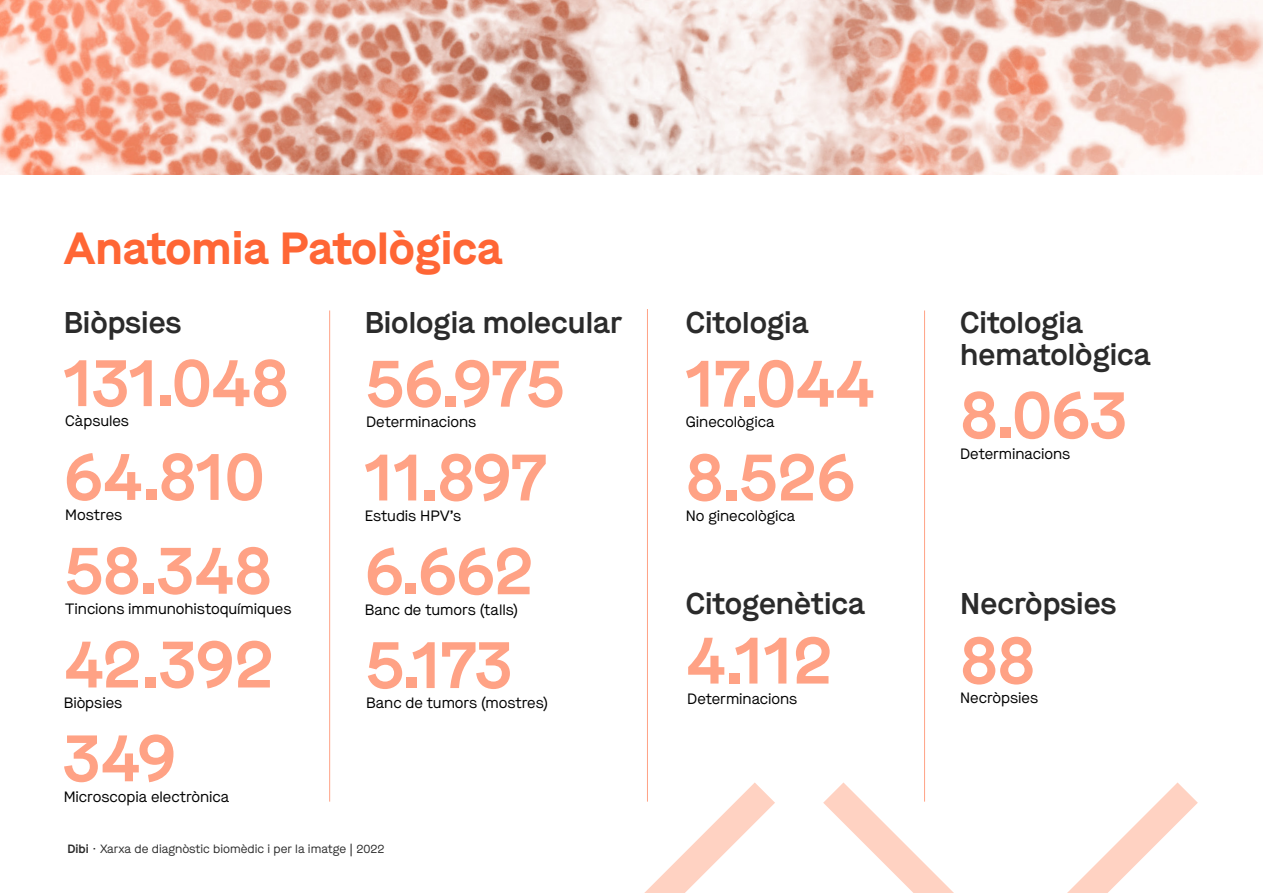
<style>
.page{position:relative;width:1263px;height:893px;background:#fff}
.page>*{position:absolute;margin:0;border:0;box-sizing:border-box;transform-origin:0 0}
.Tìtol_1{font:600 67.5px "Maison";letter-spacing:-.01em;color:#ffa285}
.Títol_2{font:700 45px "Maison";color:#ff6635}
.Títol_2-2{font:600 30px/31.5px "Maison";color:#2b2b2b}
.Paragraf{font:15px "Maison";letter-spacing:-.005em;color:#000}
.t1{font:12px "Maison";color:#2b2b2b}
.s1{font-weight:600}
</style>
<div class="page">
<hr style="left:329px;top:310px;width:1px;height:492px;background:#ffa285">
<hr style="left:647px;top:309px;width:1px;height:493px;background:#ffa285">
<hr style="left:924px;top:310px;width:1px;height:492px;background:#ffa285">
<img style="left:0;top:0;width:1263px;height:174px">
<svg style="left:823px;top:782px;width:131px;height:111px"></svg>
<svg style="left:644px;top:782px;width:131px;height:111px"></svg>
<svg style="left:1067px;top:782px;width:131px;height:111px"></svg>
<p class="Títol_2" style="left:64px;top:215px;width:440px">Anatomia Patològica</p>
<p class="Títol_2-2" style="left:64px;top:306px;width:119px">Biòpsies</p>
<p class="Tìtol_1" style="left:64px;top:334px;width:227px">131.048</p>
<p class="Paragraf" style="left:65px;top:411px;width:65px">Càpsules</p>
<p class="Tìtol_1" style="left:64px;top:428px;width:202px">64.810</p>
<p class="Paragraf" style="left:65px;top:505px;width:58px">Mostres</p>
<p class="Tìtol_1" style="left:64px;top:522px;width:210px">58.348</p>
<p class="Paragraf" style="left:65px;top:599px;width:228px">Tincions immunohistoquímiques</p>
<p class="Tìtol_1" style="left:64px;top:616px;width:212px">42.392</p>
<p class="Paragraf" style="left:64px;top:692px;width:60px">Biòpsies</p>
<p class="Títol_2-2" style="left:365px;top:306px;width:259px">Biologia molecular</p>
<p class="Tìtol_1" style="left:365px;top:335px;width:202px">56.975</p>
<p class="Paragraf" style="left:366px;top:412px;width:112px">Determinacions</p>
<p class="Tìtol_1" style="left:365px;top:429px;width:183px">11.897</p>
<p class="Paragraf" style="left:365px;top:505px;width:98px">Estudis HPV’s</p>
<p class="Tìtol_1" style="left:365px;top:522px;width:170px">6.662</p>
<p class="Paragraf" style="left:365px;top:599px;width:155px">Banc de tumors (talls)</p>
<p class="Tìtol_1" style="left:365px;top:616px;width:150px">5.173</p>
<p class="Paragraf" style="left:366px;top:693px;width:183px">Banc de tumors (mostres)</p>
<p class="Tìtol_1" style="left:64px;top:709px;width:114px">349</p>
<p class="Paragraf" style="left:64px;top:786px;width:167px">Microscopia electrònica</p>
<p class="t1" style="left:68px;top:841px;width:318px"><span class="s1">Dibi</span> · Xarxa de diagnòstic biomèdic i per la imatge | 2022</p>
<p class="Títol_2-2" style="left:686px;top:306px;width:124px">Citologia</p>
<p class="Tìtol_1" style="left:686px;top:335px;width:191px">17.044</p>
<p class="Paragraf" style="left:686px;top:412px;width:90px">Ginecològica</p>
<p class="Tìtol_1" style="left:686px;top:429px;width:171px">8.526</p>
<p class="Paragraf" style="left:686px;top:505px;width:111px">No ginecològica</p>
<p class="Títol_2-2" style="left:686px;top:587px;width:181px">Citogenètica</p>
<p class="Tìtol_1" style="left:686px;top:612px;width:148px">4.112</p>
<p class="Paragraf" style="left:687px;top:688px;width:112px">Determinacions</p>
<p class="Títol_2-2" style="left:960px;top:306px;width:192px">Citologia hematològica</p>
<p class="Tìtol_1" style="left:960px;top:366px;width:169px">8.063</p>
<p class="Paragraf" style="left:960px;top:443px;width:112px">Determinacions</p>
<p class="Títol_2-2" style="left:960px;top:587px;width:158px">Necròpsies</p>
<p class="Tìtol_1" style="left:960px;top:612px;width:77px">88</p>
<p class="Paragraf" style="left:960px;top:688px;width:79px">Necròpsies</p>
</div>
